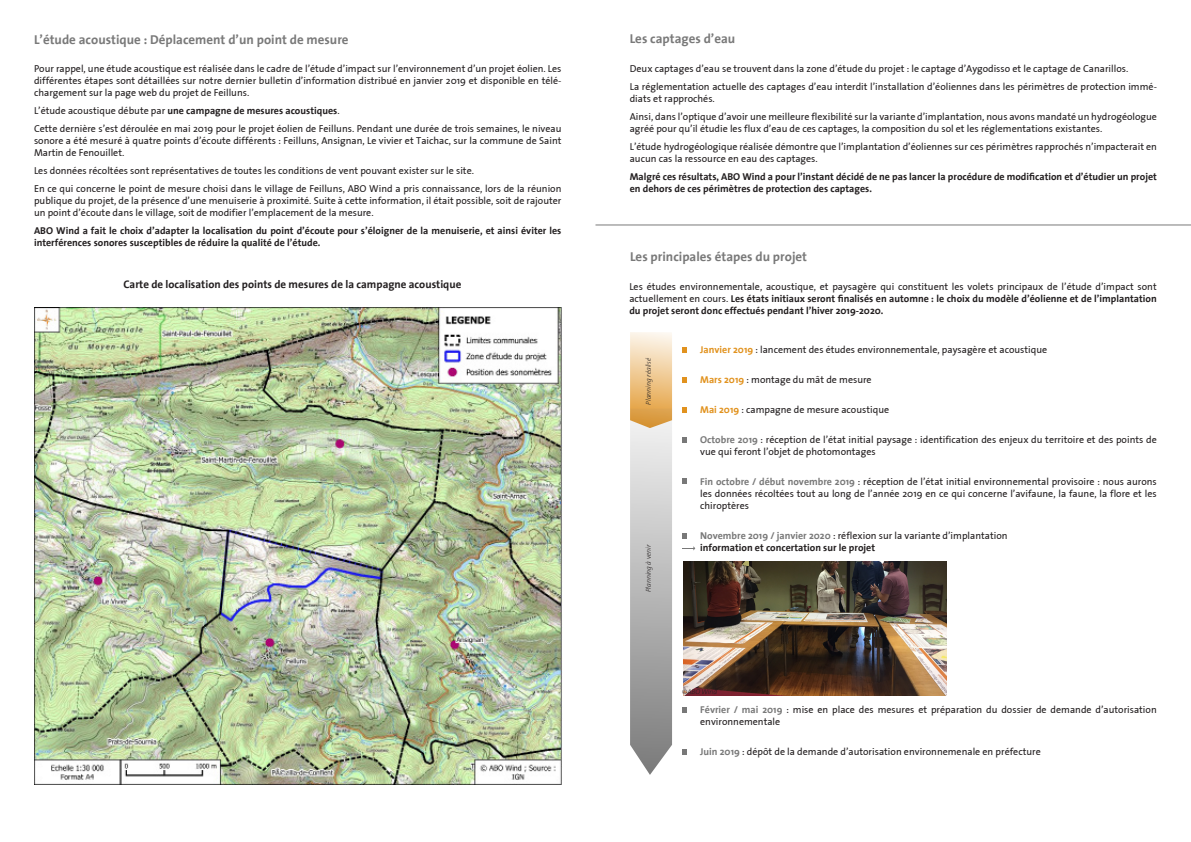
<style>
.page{position:relative;width:1191px;height:842px;background:#fff}
.page>*{position:absolute;margin:0;border:0;box-sizing:border-box;transform-origin:0 0}
.t1{font:700 13px "The Sans";color:#797979}
.t2{font:700 11px "The Sans";color:#231f20}
.t3{font:10px/12px "The Sans Plain";color:#231f20}
.t4{font:700 10px/12px "The Sans";color:#231f20}
.t5{font:italic 300 7px "The Sans B3";color:#231f20}
.s1{font-family:"The Sans Plain";font-weight:400}
.s2{font-family:"The Sans";font-weight:700;color:#e1921e}
.s3{font-family:"The Sans";font-weight:700;color:#797979}
</style>
<div class="page">
<img style="left:35px;top:307px;width:527px;height:477px">
<svg style="left:630px;top:332px;width:42px;height:443px;background:#c5bdb1"></svg>
<hr style="left:595px;top:225px;width:596px;height:1px;background:#797979">
<svg style="left:682px;top:546px;width:13px;height:4px"></svg>
<svg style="left:682px;top:478px;width:5px;height:6px"></svg>
<svg style="left:682px;top:437px;width:5px;height:5px"></svg>
<svg style="left:682px;top:749px;width:5px;height:5px"></svg>
<svg style="left:682px;top:707px;width:5px;height:5px"></svg>
<svg style="left:682px;top:533px;width:5px;height:5px"></svg>
<svg style="left:682px;top:347px;width:5px;height:5px"></svg>
<svg style="left:682px;top:377px;width:5px;height:5px"></svg>
<svg style="left:682px;top:407px;width:5px;height:5px"></svg>
<img style="left:683px;top:561px;width:263px;height:135px">
<p class="t1" style="left:34px;top:28px;width:316px">L’étude acoustique : Déplacement d’un point de mesure</p>
<p class="t3" style="left:34px;top:62px;width:529px;text-align:justify">Pour rappel, une étude acoustique est réalisée dans le cadre de l’étude d’impact sur l’environnement d’un projet éolien. Les différentes étapes sont détaillées sur notre dernier bulletin d’information distribué en janvier 2019 et disponible en télé&shy;chargement sur la page web du projet de Feilluns.</p>
<p class="t4" style="left:34px;top:104px;width:307px"><span class="s1">L’étude acoustique débute par</span> une campagne de mesures acoustiques<span class="s1">.</span></p>
<p class="t3" style="left:34px;top:122px;width:529px;text-align:justify">Cette dernière s’est déroulée en mai 2019 pour le projet éolien de Feilluns. Pendant une durée de trois semaines, le niveau sonore a été mesuré à quatre points d’écoute différents : Feilluns, Ansignan, Le vivier et Taichac, sur la commune de Saint Martin de Fenouillet.</p>
<p class="t3" style="left:34px;top:164px;width:441px">Les données récoltées sont représentatives de toutes les conditions de vent pouvant exister sur le site.</p>
<p class="t3" style="left:34px;top:182px;width:529px;text-align:justify">En ce qui concerne le point de mesure choisi dans le village de Feilluns, ABO Wind a pris connaissance, lors de la réunion publique du projet, de la présence d’une menuiserie à proximité. Suite à cette information, il était possible, soit de rajouter un point d’écoute dans le village, soit de modifier l’emplacement de la mesure.</p>
<p class="t4" style="left:34px;top:224px;width:529px">ABO Wind a fait le choix d’adapter la localisation du point d’écoute pour s’éloigner de la menuiserie, et ainsi éviter les interférences sonores susceptibles de réduire la qualité de l’étude.</p>
<p class="t2" style="left:123px;top:275px;width:339px">Carte de localisation des points de mesures de la campagne acoustique</p>
<p class="t1" style="left:630px;top:28px;width:107px">Les captages d’eau</p>
<p class="t3" style="left:630px;top:62px;width:500px">Deux captages d’eau se trouvent dans la zone d’étude du projet : le captage d’Aygodisso et le captage de Canarillos.</p>
<p class="t3" style="left:630px;top:80px;width:529px">La réglementation actuelle des captages d’eau interdit l’installation d’éoliennes dans les périmètres de protection immé&shy;diats et rapprochés.</p>
<p class="t3" style="left:630px;top:110px;width:529px">Ainsi, dans l’optique d’avoir une meilleure flexibilité sur la variante d’implantation, nous avons mandaté un hydrogéologue agréé pour qu’il étudie les flux d’eau de ces captages, la composition du sol et les réglementations existantes.</p>
<p class="t3" style="left:630px;top:140px;width:529px">L’étude hydrogéologique réalisée démontre que l’implantation d’éoliennes sur ces périmètres rapprochés n’impacterait en aucun cas la ressource en eau des captages.</p>
<p class="t4" style="left:630px;top:170px;width:529px">Malgré ces résultats, ABO Wind a pour l’instant décidé de ne pas lancer la procédure de modification et d’étudier un projet en dehors de ces périmètres de protection des captages.</p>
<p class="t1" style="left:630px;top:246px;width:178px">Les principales étapes du projet</p>
<p class="t4" style="left:629px;top:280px;width:529px;text-align:justify"><span class="s1">Les études environnementale, acoustique, et paysagère qui constituent les volets principaux de l’étude d’impact sont actuellement en cours.</span> Les états initiaux seront finalisés en automne : le choix du modèle d’éolienne et de l’implantation du projet seront donc effectués pendant l’hiver 2019-2020.</p>
<p class="t3" style="left:682px;top:343px;width:366px"><span class="s2">• Janvier 2019</span> : lancement des études environnementale, paysagère et acoustique</p>
<p class="t3" style="left:682px;top:373px;width:191px"><span class="s2">• Mars 2019</span> : montage du mât de mesure</p>
<p class="t3" style="left:682px;top:403px;width:208px"><span class="s2">• Mai 2019</span> : campagne de mesure acoustique</p>
<p class="t3" style="left:700px;top:433px;width:458px;text-indent:-18px"><span class="s3">• Octobre 2019</span> : réception de l’état initial paysage : identification des enjeux du territoire et des points de vue qui feront l’objet de photomontages</p>
<p class="t3" style="left:700px;top:475px;width:458px;text-align:justify;text-indent:-18px"><span class="s3">• Fin octobre / début novembre 2019</span> : réception de l’état initial environnemental provisoire : nous aurons les données récoltées tout au long de l’année 2019 en ce qui concerne l’avifaune, la faune, la flore et les chiroptères</p>
<p class="t3" style="left:682px;top:529px;width:327px"><span class="s3">• Novembre 2019 / janvier 2020</span> : réflexion sur la variante d’implantation</p>
<p class="t4" style="left:700px;top:541px;width:176px">information et concertation sur le projet</p>
<p class="t5" style="left:645px;top:405px;width:48px;rotate:-90deg">Planning réalisé</p>
<p class="t5" style="left:645px;top:592px;width:50px;rotate:-90deg">Planning à venir</p>
<p class="t5" style="left:682px;top:688px;width:37px">©ABO Wind</p>
<p class="t3" style="left:700px;top:703px;width:458px;text-indent:-18px"><span class="s3">• Février / mai 2019</span> : mise en place des mesures et préparation du dossier de demande d’autorisation environnementale</p>
<p class="t3" style="left:682px;top:745px;width:360px"><span class="s3">• Juin 2019</span> : dépôt de la demande d’autorisation environnemenale en préfecture</p>
</div>
